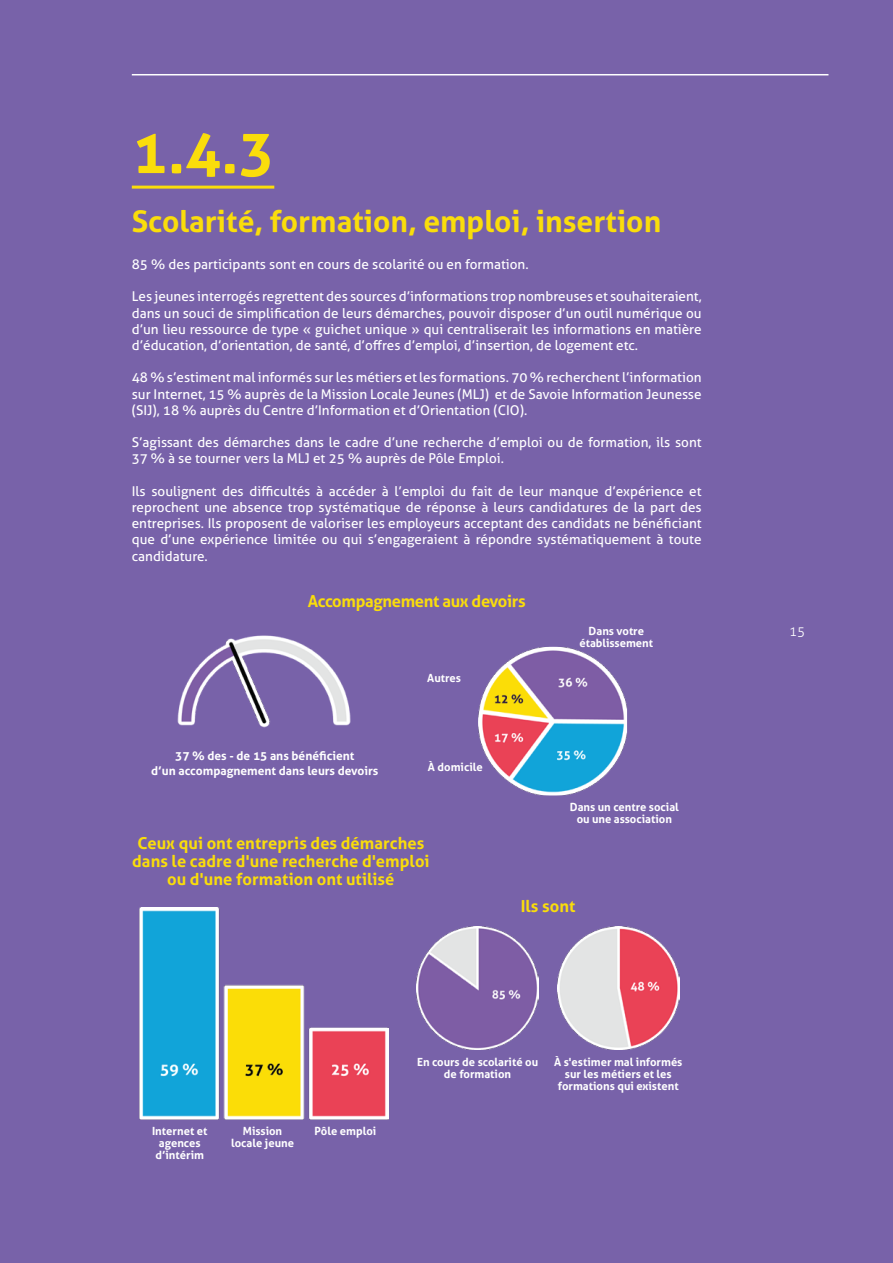
<style>
.page{position:relative;width:893px;height:1263px;background:#7862a9}
.page>*{position:absolute;margin:0;border:0;box-sizing:border-box;transform-origin:0 0}
.t1{font:700 60px "Aller";color:#fadd0b}
.t2{font:700 30px "Aller";color:#fadd0b}
.t3{font:700 16.5px/18px "Aller";color:#fadd0b;text-align:center}
.t4{font:700 16.5px "Aller";letter-spacing:-.02em;color:#fadd0b}
.t5{font:13.5px/16.2px "Aller";color:#fff;text-align:justify}
.t6{font:300 13.5px "Aller";color:#fff}
.t7{font:700 12px/14.4px "Aller";color:#fff;text-align:center}
.t8{font:700 11.25px/12px "Aller";color:#fff;text-align:center}
</style>
<div class="page">
<hr style="left:132px;top:74px;width:696px;height:1px;background:#fff">
<hr style="left:132px;top:186px;width:142px;height:3px;background:#fadd0b">
<img style="left:139px;top:907px;width:249px;height:213px">
<img style="left:557px;top:927px;width:122px;height:123px">
<img style="left:417px;top:927px;width:121px;height:123px">
<img style="left:177px;top:635px;width:174px;height:93px">
<img style="left:478px;top:647px;width:149px;height:148px">
<h1 class="t1" style="left:132px;top:115px;width:144px">1.4.3</h1>
<h2 class="t2" style="left:132px;top:203px;width:531px">Scolarité, formation, emploi, insertion</h2>
<p class="t5" style="left:132px;top:256px;width:398px">85 % des participants sont en cours de scolarité ou en formation.</p>
<p class="t5" style="left:132px;top:288px;width:571px">Les jeunes interrogés regrettent des sources d’informations trop nombreuses et souhaiteraient, dans un souci de simplification de leurs démarches, pouvoir disposer d’un outil numérique ou d’un lieu ressource de type « guichet unique » qui centraliserait les informations en matière d’éducation, d’orientation, de santé, d’offres d’emploi, d’insertion, de logement etc.</p>
<p class="t5" style="left:132px;top:369px;width:571px">48 % s’estiment mal informés sur les métiers et les formations. 70 % recherchent l’information sur Internet, 15 % auprès de la Mission Locale Jeunes (MLJ) et de Savoie Information Jeunesse (SIJ), 18 % auprès du Centre d’Information et d’Orientation (CIO).</p>
<p class="t5" style="left:132px;top:434px;width:571px">S’agissant des démarches dans le cadre d’une recherche d’emploi ou de formation, ils sont<br>37 % à se tourner vers la MLJ et 25 % auprès de Pôle Emploi.</p>
<p class="t5" style="left:132px;top:483px;width:571px">Ils soulignent des difficultés à accéder à l’emploi du fait de leur manque d’expérience et reprochent une absence trop systématique de réponse à leurs candidatures de la part des entreprises. Ils proposent de valoriser les employeurs acceptant des candidats ne bénéficiant que d’une expérience limitée ou qui s’engageraient à répondre systématiquement à toute candidature.</p>
<p class="t4" style="left:308px;top:591px;width:219px">Accompagnement aux devoirs</p>
<p class="t7" style="left:151px;top:749px;width:229px">37 % des - de 15 ans bénéficient<br>d’un accompagnement dans leurs devoirs</p>
<p class="t8" style="left:427px;top:672px;width:35px">Autres</p>
<p class="t8" style="left:428px;top:761px;width:56px">À domicile</p>
<p class="t3" style="left:132px;top:834px;width:299px">Ceux qui ont entrepris des démarches dans le cadre d'une recherche d'emploi ou d'une formation ont utilisé</p>
<p class="t8" style="left:579px;top:625px;width:75px">Dans votre établissement</p>
<p class="t8" style="left:570px;top:801px;width:111px">Dans un centre social ou une association</p>
<p class="t3" style="left:521px;top:897px;width:56px">Ils sont</p>
<p class="t8" style="left:152px;top:1125px;width:57px">Internet et agences d’intérim</p>
<p class="t8" style="left:231px;top:1125px;width:64px">Mission locale jeune</p>
<p class="t8" style="left:314px;top:1125px;width:63px">Pôle emploi</p>
<p class="t8" style="left:417px;top:1055px;width:123px">En cours de scolarité ou de formation</p>
<p class="t8" style="left:554px;top:1055px;width:130px">À s'estimer mal informés sur les métiers et les formations qui existent</p>
<p class="t6" style="left:789px;top:623px;width:18px">15</p>
</div>
